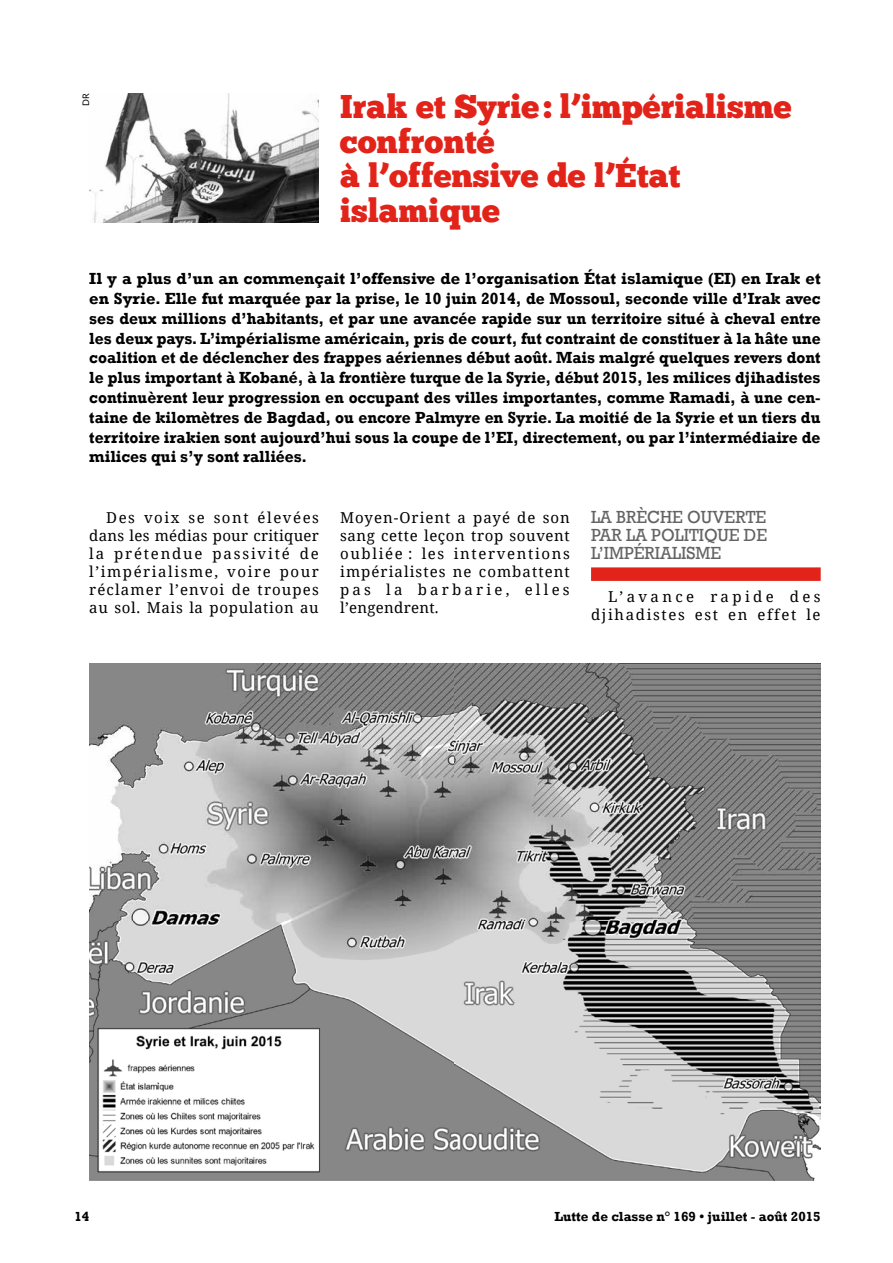
<style>
.page{position:relative;width:893px;height:1263px;background:#fff}
.page>*{position:absolute;margin:0;border:0;box-sizing:border-box;transform-origin:0 0}
.t1{font:33px/34.5px "Chunk Five";color:#e2231a}
.t2{font:18px/18px "Rockwell";color:#646363;text-align:justify;scale:.95 1}
.t3{font:700 16.5px/19.8px "Rockwell";color:#000;text-align:justify}
.t4{font:15px/18px "Noto Serif";letter-spacing:.075em;color:#000;text-align:justify}
.t5{font:15px/18px "Noto Serif";letter-spacing:.11em;color:#000;text-align:right}
.t6{font:700 13.5px "Rockwell";color:#000}
.t7{font:9px "Lato";color:#000}
</style>
<div class="page">
<div style="left:591px;top:567px;width:230px;height:14px;background:#e2231a"></div>
<img style="left:89px;top:94px;width:230px;height:129px">
<img style="left:89px;top:663px;width:732px;height:517px">
<h1 class="t1" style="left:340px;top:90px;width:453px">Irak et Syrie: l’impérialisme confronté<br>à l’offensive de l’État islamique</h1>
<p class="t3" style="left:89px;top:269px;width:733px">Il y a plus d’un an commençait l’offensive de l’organisation État islamique (EI) en Irak et en Syrie. Elle fut marquée par la prise, le 10 juin 2014, de Mossoul, seconde ville d’Irak avec ses deux millions d’habitants, et par une avancée rapide sur un territoire situé à cheval entre les deux pays. L’impérialisme américain, pris de court, fut contraint de constituer à la hâte une coalition et de déclencher des frappes aériennes début août. Mais malgré quelques revers dont le plus important à Kobané, à la frontière turque de la Syrie, début 2015, les milices djihadistes continuèrent leur progression en occupant des villes importantes, comme Ramadi, à une cen&shy;taine de kilomètres de Bagdad, ou encore Palmyre en Syrie. La moitié de la Syrie et un tiers du territoire irakien sont aujourd’hui sous la coupe de l’EI, directement, ou par l’intermédiaire de milices qui s’y sont ralliées.</p>
<p class="t7" style="left:80px;top:106px;width:14px;rotate:-90deg">DR</p>
<p class="t4" style="left:89px;top:508px;width:231px;text-indent:17px">Des voix se sont élevées dans les médias pour critiquer la prétendue passivité de l’impérialisme, voire pour réclamer l’envoi de troupes au sol. Mais la population au</p>
<p class="t4" style="left:340px;top:508px;width:231px">Moyen-Orient a payé de son sang cette leçon trop souvent oubliée : les interventions impérialistes ne combattent pas la barbarie, elles l’engendrent.</p>
<p class="t2" style="left:591px;top:508px;width:187px">LA BRÈCHE OUVERTE PAR LA POLITIQUE DE L’IMPÉRIALISME</p>
<p class="t5" style="left:591px;top:587px;width:231px">L’avance rapide des djihadistes est en effet le</p>
<p class="t6" style="left:74px;top:1208px;width:16px">14</p>
<p class="t6" style="left:554px;top:1208px;width:268px">Lutte de classe n° 169 • juillet - août 2015</p>
</div>
